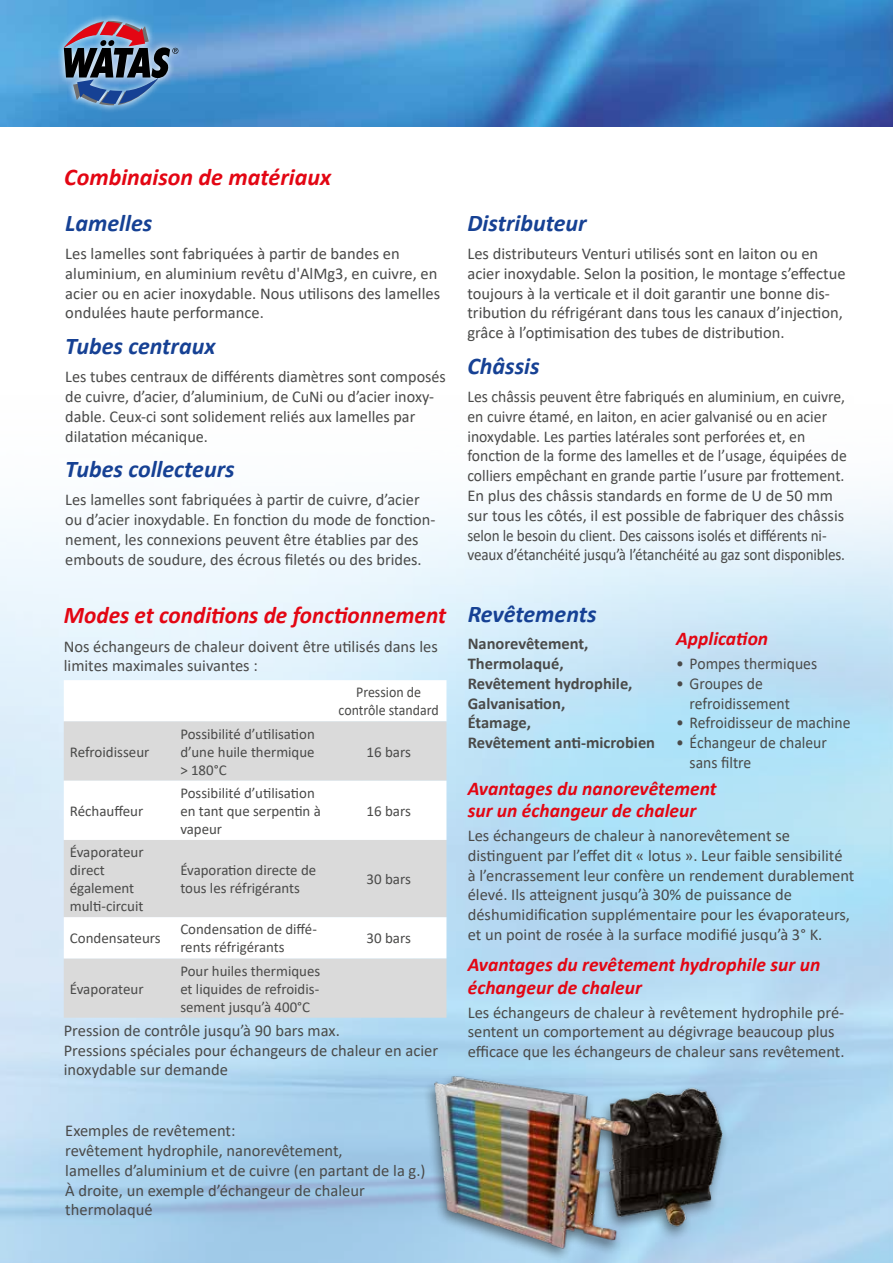
<style>
.page{position:relative;width:893px;height:1263px;background:#fff}
.page>*{position:absolute;margin:0;border:0;box-sizing:border-box;transform-origin:0 0}
.t1{font:italic 700 24px "Calibri";color:#164194}
.t2{font:italic 700 24px "Calibri";color:#e30613}
.t3{font:italic 700 19.5px/22.5px "Calibri";color:#e30613}
.t4{font:16.5px/19.8px "Calibri";color:#4a4a49}
.t5{font:16.5px/19.8px "Calibri";color:#4a4a49;scale:.95 1}
.t6{font:700 16.5px/19.8px "Calibri";color:#4a4a49}
.t7{font:15px/18px "Calibri";color:#4a4a49}
.t8{font:15px/18px "Calibri";color:#4a4a49;text-align:center;scale:.93 1}
</style>
<div class="page">
<img style="left:0;top:0;width:893px;height:126px">
<svg style="left:57px;top:13px;width:129px;height:100px;background:#4f9bd3"></svg>
<svg style="left:64px;top:21px;width:114px;height:84px;background:#5d6e90"></svg>
<div style="left:64px;top:721px;width:382px;height:297px;background:#dadada"></div>
<svg style="left:64px;top:781px;width:382px;height:59px"></svg>
<svg style="left:64px;top:917px;width:382px;height:41px"></svg>
<div style="left:598px;top:1084px;width:131px;height:157px;background:#000;opacity:.48"></div>
<img style="left:638px;top:1073px;width:96px;height:159px">
<div style="left:422px;top:1072px;width:215px;height:191px;background:#000;opacity:.48"></div>
<img style="left:408px;top:1073px;width:230px;height:178px">
<h1 class="t2" style="left:64px;top:160px;width:268px">Combinaison de matériaux</h1>
<h1 class="t1" style="left:65px;top:206px;width:88px">Lamelles</h1>
<p class="t4" style="left:65px;top:243px;width:376px">Les lamelles sont fabriquées à partir de bandes en aluminium, en aluminium revêtu d'AlMg3, en cuivre, en acier ou en acier inoxydable. Nous utilisons des lamelles ondulées haute performance.</p>
<h1 class="t1" style="left:65px;top:329px;width:152px">Tubes centraux</h1>
<p class="t4" style="left:65px;top:366px;width:382px">Les tubes centraux de différents diamètres sont composés de cuivre, d’acier, d’aluminium, de CuNi ou d’acier inoxy&shy;dable. Ceux-ci sont solidement reliés aux lamelles par dilatation mécanique.</p>
<h1 class="t1" style="left:65px;top:452px;width:171px">Tubes collecteurs</h1>
<p class="t4" style="left:65px;top:490px;width:372px">Les lamelles sont fabriquées à partir de cuivre, d’acier ou d’acier inoxydable. En fonction du mode de fonction&shy;nement, les connexions peuvent être établies par des embouts de soudure, des écrous filetés ou des brides.</p>
<h1 class="t2" style="left:64px;top:598px;width:384px">Modes et conditions de fonctionnement</h1>
<p class="t4" style="left:64px;top:636px;width:376px">Nos échangeurs de chaleur doivent être utilisés dans les limites maximales suivantes :</p>
<p class="t7" style="left:70px;top:742px;width:81px">Refroidisseur</p>
<p class="t7" style="left:70px;top:801px;width:75px">Réchauffeur</p>
<p class="t7" style="left:70px;top:843px;width:75px">Évaporateur direct également multi-circuit</p>
<p class="t7" style="left:180px;top:724px;width:136px;text-align:justify">Possibilité d’utilisation d’une huile thermique &gt; 180°C</p>
<p class="t7" style="left:180px;top:783px;width:142px">Possibilité d’utilisation en tant que serpentin à vapeur</p>
<p class="t8" style="left:339px;top:683px;width:109px">Pression de contrôle standard</p>
<p class="t7" style="left:366px;top:742px;width:46px">16 bars</p>
<p class="t7" style="left:366px;top:801px;width:46px">16 bars</p>
<p class="t7" style="left:180px;top:861px;width:137px">Évaporation directe de tous les réfrigérants</p>
<p class="t7" style="left:366px;top:870px;width:46px">30 bars</p>
<p class="t7" style="left:70px;top:929px;width:92px">Condensateurs</p>
<p class="t7" style="left:180px;top:920px;width:138px">Condensation de diffé&shy;rents réfrigérants</p>
<p class="t7" style="left:366px;top:929px;width:46px">30 bars</p>
<p class="t7" style="left:70px;top:979px;width:75px">Évaporateur</p>
<p class="t7" style="left:180px;top:961px;width:141px;text-align:justify">Pour huiles thermiques et liquides de refroidis&shy;sement jusqu’à 400°C</p>
<p class="t4" style="left:64px;top:1020px;width:376px">Pression de contrôle jusqu’à 90 bars max.<br>Pressions spéciales pour échangeurs de chaleur en acier inoxydable sur demande</p>
<p class="t4" style="left:65px;top:1120px;width:362px">Exemples de revêtement:<br>revêtement hydrophile, nanorevêtement,<br>lamelles d’aluminium et de cuivre (en partant de la g.)<br>À droite, un exemple d’échangeur de chaleur thermolaqué</p>
<h1 class="t1" style="left:467px;top:206px;width:121px">Distributeur</h1>
<p class="t4" style="left:467px;top:243px;width:380px">Les distributeurs Venturi utilisés sont en laiton ou en acier inoxydable. Selon la position, le montage s’effectue toujours à la verticale et il doit garantir une bonne dis&shy;tribution du réfrigérant dans tous les canaux d’injection, grâce à l’optimisation des tubes de distribution.</p>
<h1 class="t1" style="left:467px;top:349px;width:74px">Châssis</h1>
<p class="t5" style="left:467px;top:386px;width:401px">Les châssis peuvent être fabriqués en aluminium, en cuivre, en cuivre étamé, en laiton, en acier galvanisé ou en acier inoxydable. Les parties latérales sont perforées et, en fonction de la forme des lamelles et de l’usage, équipées de colliers empêchant en grande partie l’usure par frottement.<br>En plus des châssis standards en forme de U de 50 mm sur tous les côtés, il est possible de fabriquer des châssis selon le besoin du client. Des caissons isolés et différents ni&shy;veaux d’étanchéité jusqu’à l’étanchéité au gaz sont disponibles.</p>
<h1 class="t1" style="left:468px;top:597px;width:130px">Revêtements</h1>
<p class="t6" style="left:468px;top:633px;width:189px">Nanorevêtement,<br>Thermolaqué,<br>Revêtement hydrophile,<br>Galvanisation,<br>Étamage,<br>Revêtement anti-microbien</p>
<p class="t3" style="left:676px;top:627px;width:94px">Application</p>
<p class="t5" style="left:676px;top:653px;width:150px">• Pompes thermiques</p>
<p class="t5" style="left:690px;top:673px;width:107px;text-indent:-13px">• Groupes de refroidissement</p>
<p class="t5" style="left:676px;top:713px;width:185px">• Refroidisseur de machine</p>
<p class="t5" style="left:690px;top:732px;width:146px;text-indent:-13px">• Échangeur de chaleur sans filtre</p>
<p class="t3" style="left:468px;top:776px;width:250px">Avantages du nanorevêtement sur un échangeur de chaleur</p>
<p class="t4" style="left:468px;top:825px;width:388px">Les échangeurs de chaleur à nanorevêtement se distinguent par l’effet dit « lotus ». Leur faible sensibilité à l’encrassement leur confère un rendement durablement élevé. Ils atteignent jusqu’à 30% de puissance de déshumidification supplémentaire pour les évaporateurs, et un point de rosée à la surface modifié jusqu’à 3° K.</p>
<p class="t3" style="left:468px;top:953px;width:354px">Avantages du revêtement hydrophile sur un échangeur de chaleur</p>
<p class="t4" style="left:468px;top:1002px;width:378px">Les échangeurs de chaleur à revêtement hydrophile pré&shy;sentent un comportement au dégivrage beaucoup plus efficace que les échangeurs de chaleur sans revêtement.</p>
</div>
